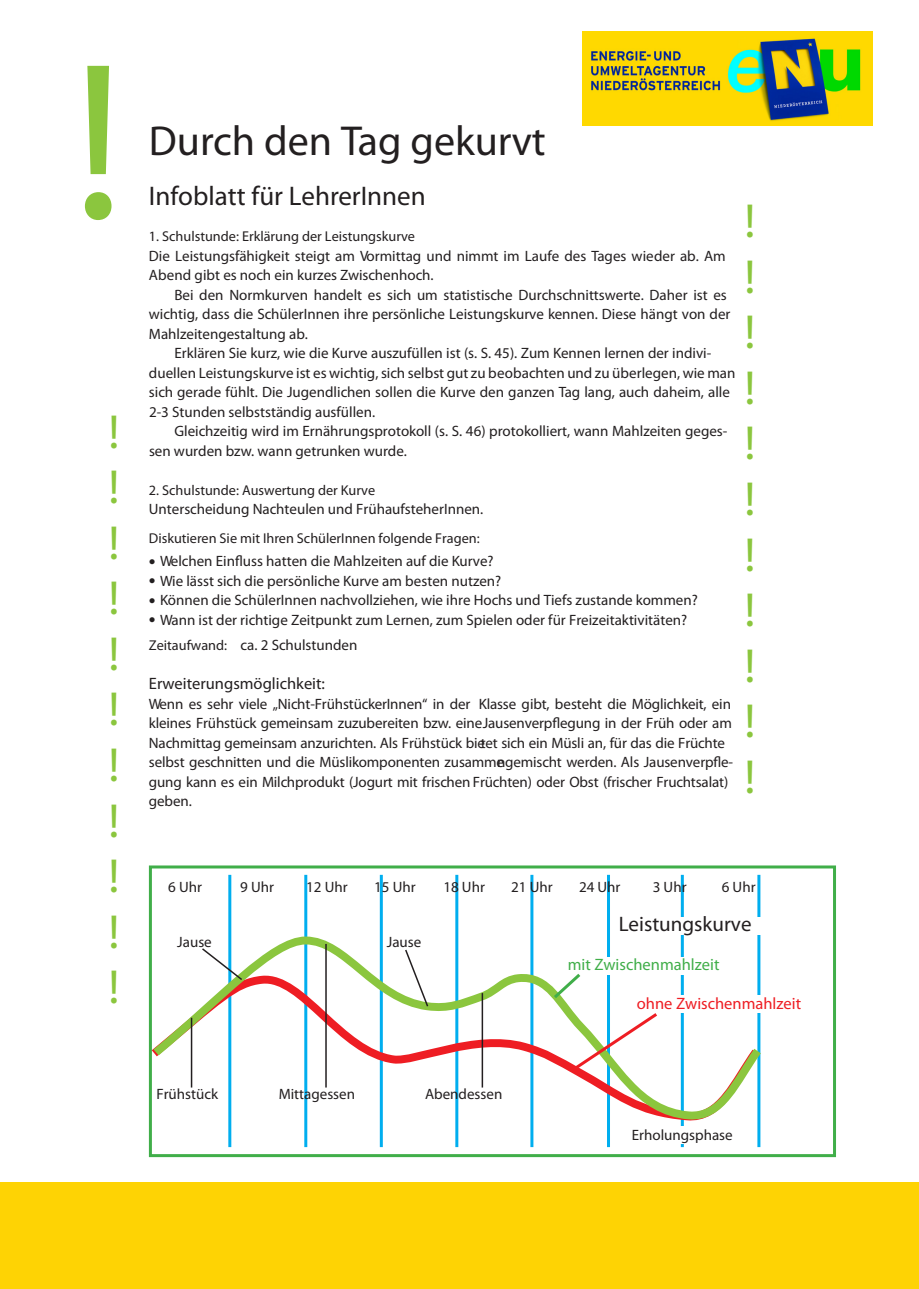
<style>
.page{position:relative;width:919px;height:1289px;background:#fff}
.page>*{position:absolute;margin:0;border:0;box-sizing:border-box;transform-origin:0 0}
.t1{font:700 225px "Daily News";color:#8bc63e}
.t2{font:700 48px/55.5px "Daily News";color:#8bc63e;text-align:justify}
.t3{font:800 42px "Avenir";color:#231f20}
.t4{font:800 27px "Avenir";color:#231f20}
.t5{font:800 21px "Avenir";color:#231f20}
.t6{font:800 16.5px "Avenir";color:#231f20}
.t7{font:800 16.5px "Avenir";color:#ee1d23}
.t8{font:800 16.5px "Avenir";color:#40ae49}
.t9{font:15px/19.5px "Daily News";color:#231f20}
.t10{font:800 15px "Avenir";color:#231f20}
.t11{font:800 14.25px "Avenir";color:#231f20}
.s1{font-size:24px}
.s2{font-family:"Avenir";font-weight:800;font-size:14.25px}
</style>
<div class="page">
<div style="left:149px;top:865px;width:687px;height:292px;border:3px solid #40ae49"></div>
<hr style="left:228px;top:874px;width:3px;height:273px;background:#00aeef">
<hr style="left:304px;top:874px;width:3px;height:273px;background:#00aeef">
<hr style="left:380px;top:874px;width:3px;height:273px;background:#00aeef">
<hr style="left:455px;top:874px;width:3px;height:273px;background:#00aeef">
<hr style="left:530px;top:874px;width:3px;height:273px;background:#00aeef">
<hr style="left:607px;top:874px;width:3px;height:273px;background:#00aeef">
<hr style="left:680px;top:874px;width:3px;height:273px;background:#00aeef">
<hr style="left:757px;top:874px;width:3px;height:273px;background:#00aeef">
<svg style="left:149px;top:936px;width:612px;height:184px"></svg>
<div style="left:651px;top:917px;width:123px;height:18px;background:#fff"></div>
<div style="left:581px;top:956px;width:132px;height:18px;background:#fff"></div>
<div style="left:628px;top:995px;width:182px;height:17px;background:#fff"></div>
<hr style="left:191px;top:1017px;width:1px;height:70px;background:#231f20">
<hr style="left:325px;top:943px;width:2px;height:144px;background:#231f20">
<hr style="left:481px;top:993px;width:2px;height:94px;background:#231f20">
<svg style="left:200px;top:946px;width:44px;height:35px"></svg>
<svg style="left:404px;top:948px;width:25px;height:60px"></svg>
<svg style="left:550px;top:970px;width:33px;height:31px"></svg>
<svg style="left:568px;top:1010px;width:92px;height:64px"></svg>
<div style="left:618px;top:1125px;width:125px;height:18px;background:#fff"></div>
<img style="left:582px;top:32px;width:290px;height:93px">
<div style="left:0;top:1182px;width:918px;height:106px;background:#fed304"></div>
<p class="t1" style="left:72px;top:3px;width:53px">!</p>
<p class="t2" style="left:108px;top:403px;width:13px">! ! ! ! ! ! ! ! ! ! !</p>
<p class="t3" style="left:149px;top:115px;width:398px">Durch den Tag gekurvt</p>
<p class="t4" style="left:149px;top:179px;width:278px">Infoblatt für LehrerInnen</p>
<p class="t11" style="left:149px;top:228px;width:268px">1. Schulstunde: Erklärung der Leistungskurve</p>
<p class="t9" style="left:149px;top:246px;width:578px">Die Leistungsfähigkeit steigt am Vormittag und nimmt im Laufe des Tages wieder ab. Am</p>
<p class="t9" style="left:149px;top:265px;width:286px">Abend gibt es noch ein kurzes Zwischenhoch.</p>
<p class="t9" style="left:174px;top:285px;width:554px">Bei den Normkurven handelt es sich um statistische Durchschnittswerte. Daher ist es</p>
<p class="t9" style="left:149px;top:304px;width:583px">wichtig, dass die SchülerInnen ihre persönliche Leistungskurve kennen. Diese hängt von der</p>
<p class="t9" style="left:149px;top:324px;width:160px">Mahlzeitengestaltung ab.</p>
<p class="t9" style="left:174px;top:343px;width:538px">Erklären Sie kurz, wie die Kurve auszufüllen ist (s. S. 45). Zum Kennen lernen der indivi-</p>
<p class="t9" style="left:149px;top:363px;width:588px">duellen Leistungskurve ist es wichtig, sich selbst gut zu beobachten und zu überlegen, wie man</p>
<p class="t9" style="left:149px;top:382px;width:582px">sich gerade fühlt. Die Jugendlichen sollen die Kurve den ganzen Tag lang, auch daheim, alle</p>
<p class="t9" style="left:149px;top:402px;width:228px">2-3 Stunden selbstständig ausfüllen.</p>
<p class="t9" style="left:174px;top:421px;width:554px">Gleichzeitig wird im Ernährungsprotokoll (s. S. 46) protokolliert, wann Mahlzeiten geges-</p>
<p class="t9" style="left:149px;top:441px;width:259px">sen wurden bzw. wann getrunken wurde.</p>
<p class="t11" style="left:149px;top:481px;width:228px">2. Schulstunde: Auswertung der Kurve</p>
<p class="t9" style="left:149px;top:499px;width:336px">Unterscheidung Nachteulen und FrühaufsteherInnen.</p>
<p class="t11" style="left:149px;top:529px;width:332px">Diskutieren Sie mit Ihren SchülerInnen folgende Fragen:</p>
<p class="t9" style="left:149px;top:551px;width:346px"><span class="s1">•</span> Welchen Einfluss hatten die Mahlzeiten auf die Kurve?</p>
<p class="t9" style="left:149px;top:570px;width:354px"><span class="s1">•</span> Wie lässt sich die persönliche Kurve am besten nutzen?</p>
<p class="t9" style="left:149px;top:590px;width:550px"><span class="s1">•</span> Können die SchülerInnen nachvollziehen, wie ihre Hochs und Tiefs zustande kommen?</p>
<p class="t9" style="left:149px;top:606px;width:540px;line-height:25.5px"><span class="s1">•</span> Wann ist der richtige Zeitpunkt zum Lernen, zum Spielen oder für Freizeitaktivitäten?<br><span class="s2">Zeitaufwand:</span> ca. 2 Schulstunden</p>
<p class="t6" style="left:149px;top:673px;width:178px">Erweiterungsmöglichkeit:</p>
<p class="t9" style="left:149px;top:693px;width:585px">Wenn es sehr viele „Nicht-FrühstückerInnen“ in der Klasse gibt, besteht die Möglichkeit, ein kleines Frühstück gemeinsam zuzubereiten bzw. eineJausenverpflegung in der Früh oder am Nachmittag gemeinsam anzurichten. Als Frühstück bietet sich ein Müsli an, für das die Früchte selbst geschnitten und die Müslikomponenten zusammengemischt werden. Als Jausenverpfle&shy;gung kann es ein Milchprodukt (Jogurt mit frischen Früchten) oder Obst (frischer Fruchtsalat) geben.</p>
<p class="t2" style="left:744px;top:193px;width:13px">! ! ! ! ! ! ! ! ! ! !</p>
<p class="t10" style="left:168px;top:877px;width:35px">6 Uhr</p>
<p class="t10" style="left:240px;top:877px;width:35px">9 Uhr</p>
<p class="t10" style="left:306px;top:877px;width:43px">12 Uhr</p>
<p class="t10" style="left:374px;top:877px;width:43px">15 Uhr</p>
<p class="t10" style="left:443px;top:877px;width:43px">18 Uhr</p>
<p class="t10" style="left:511px;top:877px;width:43px">21 Uhr</p>
<p class="t10" style="left:579px;top:877px;width:43px">24 Uhr</p>
<p class="t10" style="left:652px;top:877px;width:35px">3 Uhr</p>
<p class="t10" style="left:721px;top:877px;width:35px">6 Uhr</p>
<p class="t10" style="left:177px;top:932px;width:36px">Jause</p>
<p class="t10" style="left:387px;top:932px;width:36px">Jause</p>
<p class="t10" style="left:156px;top:1084px;width:63px">Frühstück</p>
<p class="t10" style="left:279px;top:1084px;width:78px">Mittagessen</p>
<p class="t10" style="left:425px;top:1084px;width:79px">Abendessen</p>
<p class="t5" style="left:618px;top:911px;width:134px">Leistungskurve</p>
<p class="t8" style="left:567px;top:954px;width:153px">mit Zwischenmahlzeit</p>
<p class="t7" style="left:636px;top:993px;width:166px">ohne Zwischenmahlzeit</p>
<p class="t10" style="left:631px;top:1126px;width:102px">Erholungsphase</p>
</div>
